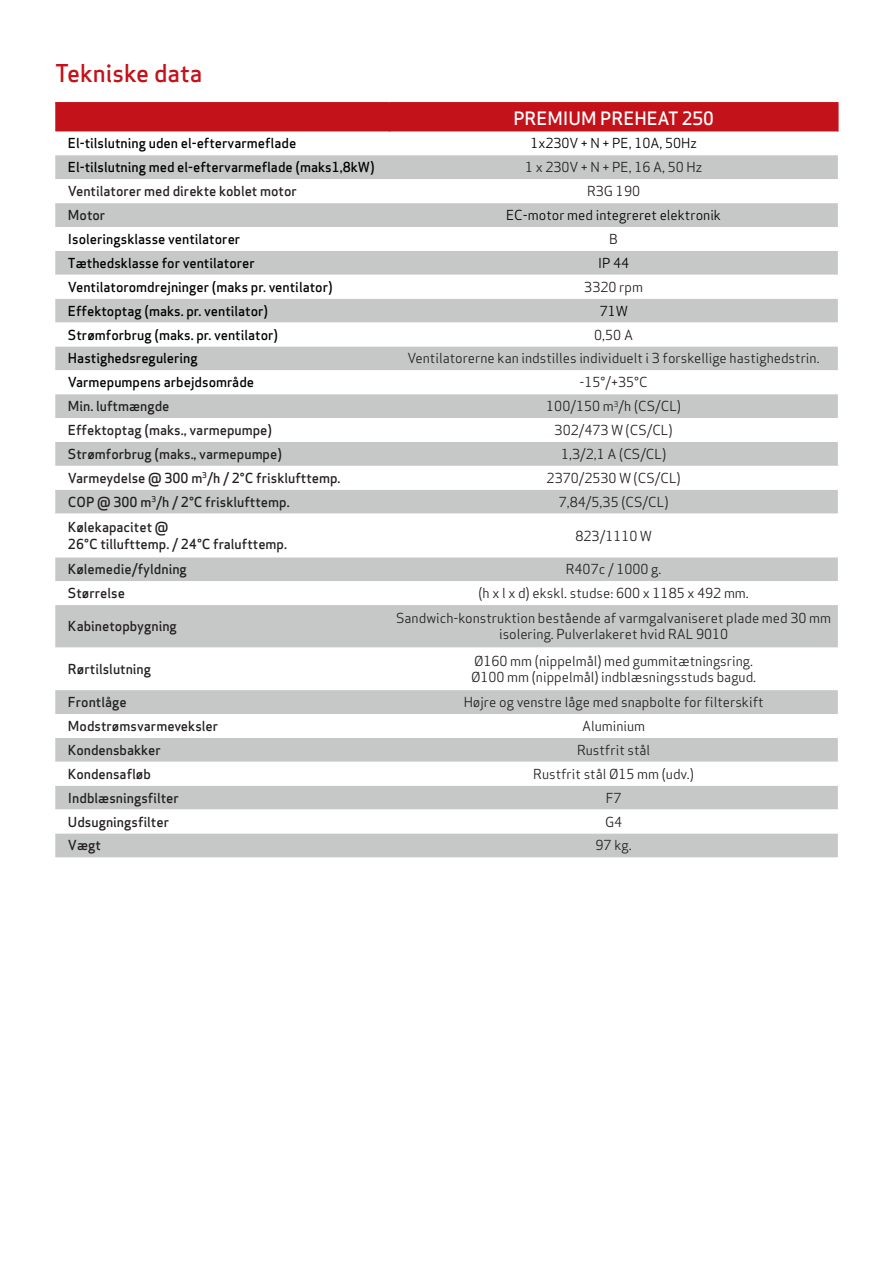
<style>
.page{position:relative;width:893px;height:1263px;background:#fff}
.page>*{position:absolute;margin:0;border:0;box-sizing:border-box;transform-origin:0 0}
.t1{font:500 24px "Apex Sans";color:#c4121a}
.t2{font:500 18px "Apex Sans";color:#fff}
.t3{font:13.5px/16.2px "Apex Sans";color:#231f20;text-align:center}
.t4{font:500 13.5px/16.2px "Apex Sans";color:#231f20}
.t5{font:500 13.5px "Apex Sans";color:#000}
.t6{font:13.5px "Apex Sans";color:#000}
</style>
<div class="page">
<div style="left:55px;top:155px;width:783px;height:702px;background:#c6c8c8"></div>
<svg style="left:55px;top:179px;width:783px;height:48px"></svg>
<svg style="left:55px;top:227px;width:783px;height:606px"></svg>
<hr style="left:55px;top:102px;width:334px;height:2px;background:#c4121a">
<hr style="left:389px;top:102px;width:450px;height:2px;background:#c4121a">
<div style="left:55px;top:103px;width:782px;height:28px;background:#c4121a"></div>
<hr style="left:837px;top:104px;width:2px;height:27px;background:#c4121a">
<h1 class="t1" style="left:55px;top:52px;width:149px">Tekniske data</h1>
<h2 class="t2" style="left:513px;top:103px;width:202px">PREMIUM PREHEAT 250</h2>
<p class="t5" style="left:68px;top:132px;width:230px">El-tilslutning uden el-eftervarmeflade</p>
<p class="t6" style="left:530px;top:132px;width:168px">1x230V + N + PE, 10A, 50Hz</p>
<p class="t5" style="left:68px;top:155px;width:308px">El-tilslutning med el-eftervarmeflade (maks1,8kW)</p>
<p class="t3" style="left:525px;top:158px;width:179px">1 x 230V + N + PE, 16 A, 50 Hz</p>
<p class="t4" style="left:68px;top:181px;width:230px">Ventilatorer med direkte koblet motor</p>
<p class="t3" style="left:587px;top:182px;width:54px">R3G 190</p>
<p class="t4" style="left:68px;top:205px;width:39px">Motor</p>
<p class="t6" style="left:506px;top:204px;width:216px">EC-motor med integreret elektronik</p>
<p class="t5" style="left:68px;top:227px;width:174px">Isoleringsklasse ventilatorer</p>
<p class="t3" style="left:609px;top:230px;width:10px">B</p>
<p class="t5" style="left:68px;top:251px;width:188px">Tæthedsklasse for ventilatorer</p>
<p class="t6" style="left:598px;top:252px;width:33px">IP 44</p>
<p class="t5" style="left:68px;top:275px;width:266px">Ventilatoromdrejninger (maks pr. ventilator)</p>
<p class="t3" style="left:584px;top:277px;width:60px">3320 rpm</p>
<p class="t5" style="left:68px;top:299px;width:202px">Effektoptag (maks. pr. ventilator)</p>
<p class="t6" style="left:600px;top:300px;width:30px">71W</p>
<p class="t5" style="left:68px;top:323px;width:212px">Strømforbrug (maks. pr. ventilator)</p>
<p class="t3" style="left:594px;top:325px;width:40px">0,50 A</p>
<p class="t5" style="left:68px;top:347px;width:131px">Hastighedsregulering</p>
<p class="t3" style="left:408px;top:349px;width:413px">Ventilatorerne kan indstilles individuelt i 3 forskellige hastighedstrin.</p>
<p class="t5" style="left:68px;top:370px;width:188px">Varmepumpens arbejdsområde</p>
<p class="t3" style="left:579px;top:373px;width:70px">-15°/+35°C</p>
<p class="t4" style="left:68px;top:396px;width:103px">Min. luftmængde</p>
<p class="t3" style="left:546px;top:397px;width:136px">100/150 m<sup>3</sup>/h (CS/CL)</p>
<p class="t4" style="left:68px;top:420px;width:206px">Effektoptag (maks., varmepumpe)</p>
<p class="t3" style="left:555px;top:421px;width:119px">302/473 W (CS/CL)</p>
<p class="t4" style="left:68px;top:444px;width:216px">Strømforbrug (maks., varmepumpe)</p>
<p class="t3" style="left:561px;top:445px;width:107px">1,3/2,1 A (CS/CL)</p>
<p class="t4" style="left:68px;top:468px;width:274px">Varmeydelse @ 300 m<sup>3</sup>/h / 2°C frisklufttemp.</p>
<p class="t3" style="left:547px;top:468px;width:136px">2370/2530 W (CS/CL)</p>
<p class="t4" style="left:68px;top:492px;width:223px">COP @ 300 m<sup>3</sup>/h / 2°C frisklufttemp.</p>
<p class="t3" style="left:559px;top:492px;width:111px">7,84/5,35 (CS/CL)</p>
<p class="t4" style="left:68px;top:518px;width:221px">Kølekapacitet @<br>26°C tillufttemp. / 24°C fralufttemp.</p>
<p class="t3" style="left:575px;top:526px;width:78px">823/1110 W</p>
<p class="t4" style="left:68px;top:559px;width:120px">Kølemedie/fyldning</p>
<p class="t3" style="left:566px;top:560px;width:97px">R407c / 1000 g.</p>
<p class="t4" style="left:68px;top:583px;width:59px">Størrelse</p>
<p class="t3" style="left:478px;top:584px;width:272px">(h x l x d) ekskl. studse: 600 x 1185 x 492 mm.</p>
<p class="t4" style="left:68px;top:617px;width:110px">Kabinetopbygning</p>
<p class="t3" style="left:396px;top:609px;width:436px">Sandwich-konstruktion bestående af varmgalvaniseret plade med 30 mm isolering. Pulverlakeret hvid RAL 9010</p>
<p class="t4" style="left:68px;top:659px;width:85px">Rørtilslutning</p>
<p class="t3" style="left:471px;top:651px;width:287px;text-align:left">Ø160 mm (nippelmål) med gummitætningsring.<br>Ø100 mm (nippelmål) indblæsningsstuds bagud.</p>
<p class="t4" style="left:68px;top:692px;width:60px">Frontlåge</p>
<p class="t3" style="left:464px;top:693px;width:301px">Højre og venstre låge med snapbolte for filterskift</p>
<p class="t4" style="left:68px;top:716px;width:152px">Modstrømsvarmeveksler</p>
<p class="t3" style="left:582px;top:717px;width:65px">Aluminium</p>
<p class="t4" style="left:68px;top:740px;width:94px">Kondensbakker</p>
<p class="t3" style="left:577px;top:740px;width:75px">Rustfrit stål</p>
<p class="t4" style="left:68px;top:764px;width:84px">Kondensafløb</p>
<p class="t3" style="left:533px;top:764px;width:162px">Rustfrit stål Ø15 mm (udv.)</p>
<p class="t4" style="left:68px;top:788px;width:112px">Indblæsningsfilter</p>
<p class="t3" style="left:606px;top:788px;width:17px">F7</p>
<p class="t4" style="left:68px;top:812px;width:103px">Udsugningsfilter</p>
<p class="t3" style="left:605px;top:812px;width:19px">G4</p>
<p class="t4" style="left:68px;top:836px;width:35px">Vægt</p>
<p class="t3" style="left:596px;top:836px;width:38px">97 kg.</p>
</div>
